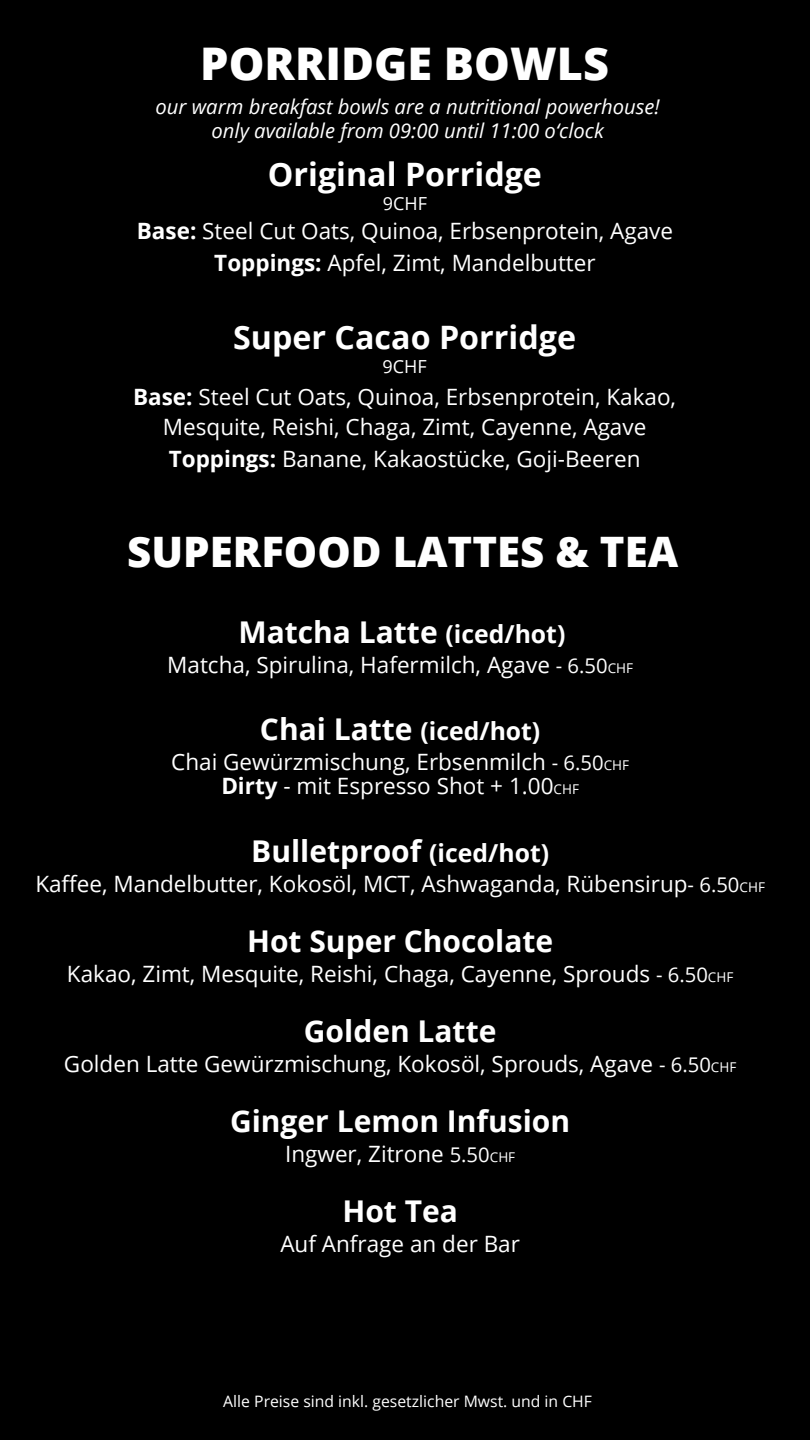
<style>
.page{position:relative;width:810px;height:1440px;background:#000}
.page>*{position:absolute;margin:0;border:0;box-sizing:border-box;transform-origin:0 0}
.t1{font:800 45px "Open Sans";color:#fff}
.t2{font:800 42px "Open Sans";color:#fff}
.t3{font:700 32.25px "Open Sans";color:#fff}
.t4{font:700 30px "Open Sans";color:#fff}
.t5{font:700 24.75px "Open Sans";color:#fff}
.t6{font:22.5px/24px "Open Sans";color:#fff;text-align:center}
.t7{font:italic 20.25px/24.3px "Open Sans";color:#fff;text-align:center}
.t8{font:18px "Open Sans";color:#fff}
.t9{font:15.75px "Open Sans";color:#fff}
.s1{font-weight:700}
.s2{font-size:24.75px}
.s3{font-size:20.25px}
.s4{font-size:13.5px}
.s5{font-size:30px}
</style>
<div class="page">
<h1 class="t1" style="left:200px;top:29px;width:410px">PORRIDGE BOWLS</h1>
<p class="t7" style="left:155px;top:94px;width:506px">our warm breakfast bowls are a nutritional powerhouse! only available from 09:00 until 11:00 o‘clock</p>
<h3 class="t3" style="left:268px;top:151px;width:276px">Original Porridge</h3>
<p class="t8" style="left:383px;top:191px;width:46px">9CHF</p>
<p class="t6" style="left:137px;top:214px;width:538px;line-height:32.2px"><span class="s1">Base:</span> Steel Cut Oats, Quinoa, Erbsenprotein, Agave<br><span class="s1">Toppings:</span> Apfel, Zimt, Mandelbutter</p>
<h3 class="t3" style="left:233px;top:314px;width:344px">Super Cacao Porridge</h3>
<p class="t8" style="left:383px;top:354px;width:46px">9CHF</p>
<p class="t6" style="left:133px;top:381px;width:545px;line-height:30px"><span class="s1">Base:</span> Steel Cut Oats, Quinoa, Erbsenprotein, Kakao,<br>Mesquite, Reishi, Chaga, Zimt, Cayenne, Agave</p>
<p class="t6" style="left:169px;top:446px;width:473px"><span class="s1">Toppings:</span> Banane, Kakaostücke, Goji-Beeren</p>
<h2 class="t2" style="left:127px;top:520px;width:553px">SUPERFOOD LATTES &amp; TEA</h2>
<h3 class="t4" style="left:238px;top:611px;width:329px">Matcha Latte <span class="s2">(iced/hot)</span></h3>
<p class="t6" style="left:167px;top:652px;width:467px">Matcha, Spirulina, Hafermilch, Agave <span class="s3">- 6.50</span><span class="s4">CHF</span></p>
<p class="t5" style="left:260px;top:714px;width:282px"><span class="s5">Chai Latte</span> (iced/hot)</p>
<p class="t6" style="left:171px;top:750px;width:459px">Chai Gewürzmischung, Erbsenmilch <span class="s3">- 6.50</span><span class="s4">CHF<br></span><span class="s1">Dirty</span> - mit Espresso Shot + 1.00<span class="s4">CHF</span></p>
<h3 class="t4" style="left:251px;top:830px;width:299px">Bulletproof <span class="s2">(iced/hot)</span></h3>
<p class="t6" style="left:35px;top:871px;width:731px">Kaffee, Mandelbutter, Kokosöl, MCT, Ashwaganda, Rübensirup<span class="s3">- 6.50</span><span class="s4">CHF</span></p>
<h3 class="t4" style="left:247px;top:920px;width:308px">Hot Super Chocolate</h3>
<p class="t6" style="left:67px;top:961px;width:668px">Kakao, Zimt, Mesquite, Reishi, Chaga, Cayenne, Sprouds <span class="s3">- 6.50</span><span class="s4">CHF</span></p>
<h3 class="t4" style="left:304px;top:1010px;width:194px">Golden Latte</h3>
<p class="t6" style="left:64px;top:1051px;width:674px">Golden Latte Gewürzmischung, Kokosöl, Sprouds, Agave <span class="s3">- 6.50</span><span class="s4">CHF</span></p>
<h3 class="t4" style="left:230px;top:1100px;width:342px">Ginger Lemon Infusion</h3>
<p class="t6" style="left:285px;top:1141px;width:232px">Ingwer, Zitrone <span class="s3">5.50</span><span class="s4">CHF</span></p>
<h3 class="t4" style="left:342px;top:1190px;width:117px">Hot Tea</h3>
<p class="t6" style="left:280px;top:1231px;width:241px">Auf Anfrage an der Bar</p>
<p class="t9" style="left:223px;top:1391px;width:370px">Alle Preise sind inkl. gesetzlicher Mwst. und in CHF</p>
</div>
